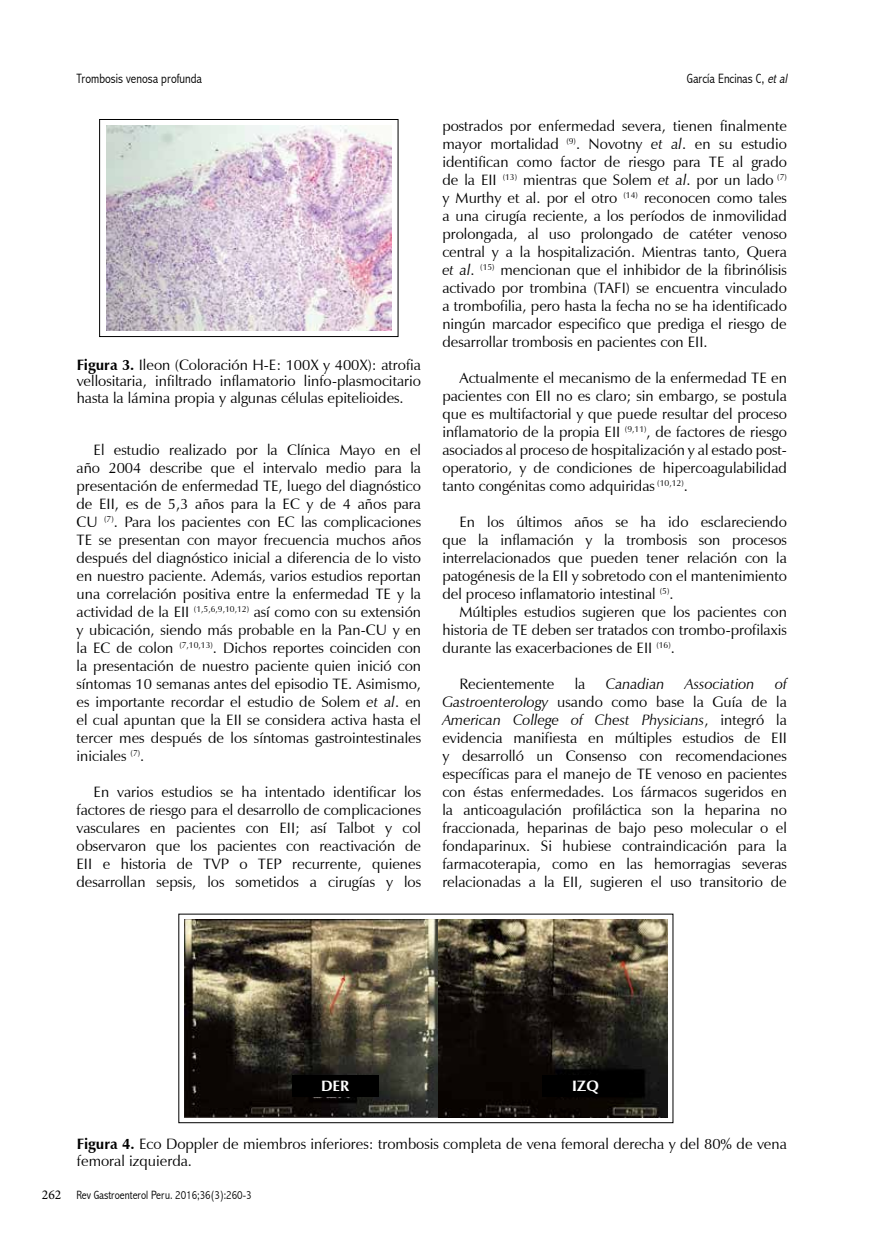
<style>
.page{position:relative;width:872px;height:1255px;background:#fff}
.page>*{position:absolute;margin:0;border:0;box-sizing:border-box;transform-origin:0 0}
.t1{font:15px/18px "Zapf Humanist 601 BT";color:#000;text-align:justify}
.t2{font:italic 15px "Zapf Humanist 601 BT";color:#000}
.t3{font:700 15px "Zapf Humanist 601 BT";color:#fff}
.t4{font:300 condensed 13.5px "Abadi";color:#000}
.t5{font:300 condensed 12px "Abadi";color:#000}
.s1{font-style:italic}
.s2{font-weight:700}
.s3{font-family:"Minion Pro";font-weight:400;font-stretch:normal;font-size:13.5px}
</style>
<div class="page">
<img style="left:106px;top:125px;width:285px;height:206px">
<div style="left:99px;top:119px;width:299px;height:218px;border:1px solid #000"></div>
<img style="left:185px;top:919px;width:482px;height:198px">
<div style="left:178px;top:913px;width:495px;height:210px;border:1px solid #000"></div>
<div style="left:542px;top:1074px;width:87px;height:22px;background:#000"></div>
<div style="left:292px;top:1074px;width:86px;height:22px;background:#000"></div>
<p class="t4" style="left:77px;top:71px;width:127px">Trombosis venosa profunda</p>
<p class="t4" style="left:687px;top:71px;width:104px">García Encinas C, <span class="s1">etal</span></p>
<p class="t1" style="left:77px;top:356px;width:346px;line-height:16.5px"><span class="s2">Figura 3.</span> Ileon (Coloración H-E: 100X y 400X): atrofia vellositaria, infiltrado inflamatorio linfo-plasmocitario hasta la lámina propia y algunas células epitelioides.</p>
<p class="t1" style="left:77px;top:440px;width:346px;text-indent:17px">El estudio realizado por la Clínica Mayo en el año 2004 describe que el intervalo medio para la presentación de enfermedad TE, luego del diagnóstico de EII, es de 5,3 años para la EC y de 4 años para CU <sup>(7)</sup>. Para los pacientes con EC las complicaciones TE se presentan con mayor frecuencia muchos años después del diagnóstico inicial a diferencia de lo visto en nuestro paciente. Además, varios estudios reportan una correlación positiva entre la enfermedad TE y la actividad de la EII <sup>(1,5,6,9,10,12)</sup> así como con su extensión y ubicación, siendo más probable en la Pan-CU y en la EC de colon <sup>(7,10,13)</sup>. Dichos reportes coinciden con la presentación de nuestro paciente quien inició con síntomas 10 semanas antes del episodio TE. Asimismo, es importante recordar el estudio de Solem <span class="s1">et al</span>. en el cual apuntan que la EII se considera activa hasta el tercer mes después de los síntomas gastrointestinales iniciales <sup>(7)</sup>.</p>
<p class="t1" style="left:77px;top:782px;width:346px;text-indent:17px">En varios estudios se ha intentado identificar los factores de riesgo para el desarrollo de complicaciones vasculares en pacientes con EII; así Talbot y col observaron que los pacientes con reactivación de EII e historia de TVP o TEP recurrente, quienes desarrollan sepsis, los sometidos a cirugías y los</p>
<p class="t1" style="left:442px;top:116px;width:346px">postrados por enfermedad severa, tienen finalmente mayor mortalidad <sup>(9)</sup>. Novotny <span class="s1">et al</span>. en su estudio identifican como factor de riesgo para TE al grado de la EII <sup>(13)</sup> mientras que Solem <span class="s1">et al</span>. por un lado <sup>(7) </sup>y Murthy et al. por el otro <sup>(14)</sup> reconocen como tales a una cirugía reciente, a los períodos de inmovilidad prolongada, al uso prolongado de catéter venoso central y a la hospitalización. Mientras tanto, Quera <span class="s1">et al</span>. <sup>(15)</sup> mencionan que el inhibidor de la fibrinólisis activado por trombina (TAFI) se encuentra vinculado a trombofilia, pero hasta la fecha no se ha identificado ningún marcador especifico que prediga el riesgo de desarrollar trombosis en pacientes con EII.</p>
<p class="t1" style="left:442px;top:368px;width:346px;text-indent:17px">Actualmente el mecanismo de la enfermedad TE en pacientes con EII no es claro; sin embargo, se postula que es multifactorial y que puede resultar del proceso inflamatorio de la propia EII <sup>(9,11)</sup>, de factores de riesgo asociados al proceso de hospitalización y al estado post&shy;operatorio, y de condiciones de hipercoagulabilidad tanto congénitas como adquiridas <sup>(10,12)</sup>.</p>
<p class="t1" style="left:442px;top:512px;width:346px;text-indent:17px">En los últimos años se ha ido esclareciendo que la inflamación y la trombosis son procesos interrelacionados que pueden tener relación con la patogénesis de la EII y sobretodo con el mantenimiento del proceso inflamatorio intestinal <sup>(5)</sup>.</p>
<p class="t1" style="left:442px;top:602px;width:346px;text-indent:17px">Múltiples estudios sugieren que los pacientes con historia de TE deben ser tratados con trombo-profilaxis durante las exacerbaciones de EII <sup>(16)</sup>.</p>
<p class="t1" style="left:459px;top:674px;width:97px">Recientemente</p>
<p class="t1" style="left:575px;top:674px;width:12px">la</p>
<p class="t2" style="left:606px;top:674px;width:60px">Canadian</p>
<p class="t2" style="left:685px;top:674px;width:71px">Association</p>
<p class="t1" style="left:442px;top:674px;width:346px;text-indent:333px"><span class="s1">of Gastroenterology</span> usando como base la Guía de la <span class="s1">American College of Chest Physicians</span>, integró la evidencia manifiesta en múltiples estudios de EII y desarrolló un Consenso con recomendaciones específicas para el manejo de TE venoso en pacientes con éstas enfermedades. Los fármacos sugeridos en la anticoagulación profiláctica son la heparina no fraccionada, heparinas de bajo peso molecular o el fondaparinux. Si hubiese contraindicación para la farmacoterapia, como en las hemorragias severas relacionadas a la EII, sugieren el uso transitorio de</p>
<p class="t3" style="left:321px;top:1076px;width:30px">DER</p>
<p class="t3" style="left:572px;top:1076px;width:28px">IZQ</p>
<p class="t1" style="left:77px;top:1135px;width:711px;line-height:16.5px"><span class="s2">Figura 4.</span> Eco Doppler de miembros inferiores: trombosis completa de vena femoral derecha y del 80% de vena femoral izquierda.</p>
<p class="t5" style="left:42px;top:1188px;width:211px"><span class="s3">262</span> Rev Gastroenterol Peru. 2016;36(3):260-3</p>
</div>
